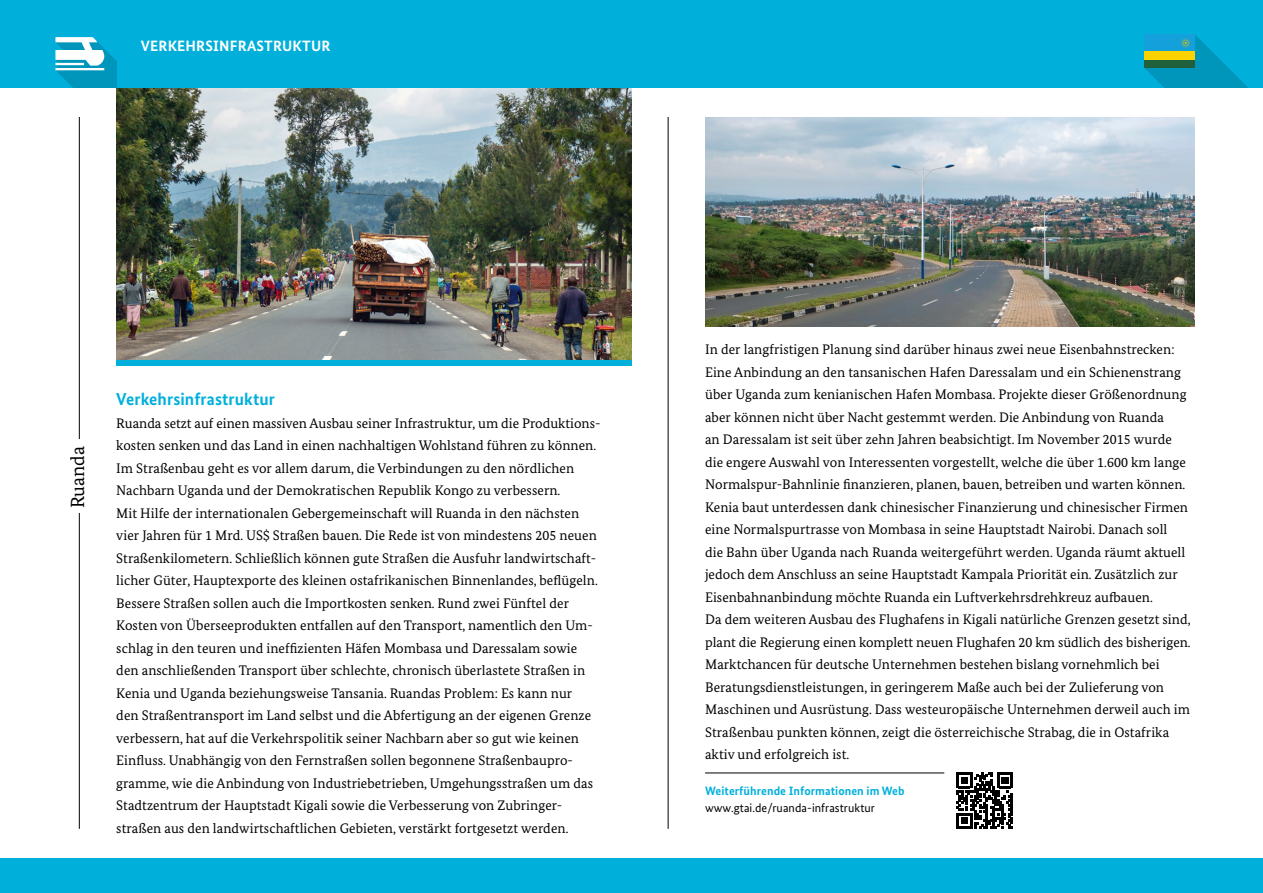
<style>
.page{position:relative;width:1263px;height:893px;background:#fff}
.page>*{position:absolute;margin:0;border:0;box-sizing:border-box;transform-origin:0 0}
.t1{font:19.05px "Bundes Serif";color:#000}
.t2{font:700 17.25px "Bundes Sans";letter-spacing:.005em;color:#00b0db}
.t3{font:700 15px "Bundes Sans";letter-spacing:.01em;color:#fff}
.t4{font:13.8px/22.5px "Bundes Serif";letter-spacing:.005em;color:#000}
.t5{font:700 12.15px "Bundes Sans";letter-spacing:.005em;color:#00b0db}
.t6{font:12.15px "Bundes Sans";letter-spacing:.005em;color:#000}
</style>
<div class="page">
<img style="left:116px;top:88px;width:515px;height:272px">
<div style="left:0;top:0;width:631px;height:88px;background:#00b0db"></div>
<div style="left:116px;top:360px;width:515px;height:6px;background:#00b0db"></div>
<hr style="left:705px;top:773px;width:239px;height:1px;background:#000">
<div style="left:0;top:858px;width:631px;height:35px;background:#00b0db"></div>
<div style="left:631px;top:0;width:632px;height:88px;background:#00b0db"></div>
<div style="left:631px;top:858px;width:632px;height:35px;background:#00b0db"></div>
<svg style="left:1144px;top:34px;width:104px;height:54px"></svg>
<svg style="left:956px;top:772px;width:57px;height:57px"></svg>
<img style="left:705px;top:117px;width:490px;height:210px">
<hr style="left:79px;top:117px;width:1px;height:712px;background:#000">
<div style="left:71px;top:440px;width:13px;height:73px;background:#fff"></div>
<hr style="left:668px;top:117px;width:1px;height:712px;background:#000">
<svg style="left:55px;top:37px;width:61px;height:51px"></svg>
<p class="t3" style="left:141px;top:36px;width:47px">Verkehr</p>
<p class="t3" style="left:205px;top:36px;width:18px">sinfra</p>
<p class="t3" style="left:256px;top:36px;width:72px">struktur</p>
<h1 class="t1" style="left:66px;top:508px;width:64px;rotate:-90deg">Ruanda</h1>
<p class="t2" style="left:116px;top:389px;width:160px">Verkehrsinfrastruktur</p>
<p class="t4" style="left:116px;top:411px;width:483px">Ruanda setzt auf einen massiven Ausbau seiner Infrastruktur, um die Produktions-- kosten senken und das Land in einen nachhaltigen Wohlstand führen zu können.<br>Im Straßenbau geht es vor allem darum, die Verbindungen zu den nördlichen Nachbarn Uganda und der Demokratischen Republik Kongo zu verbessern.<br>Mit Hilfe der internationalen Gebergemeinschaft will Ruanda in den nächsten vier Jahren für 1 Mrd. US$ Straßen bauen. Die Rede ist von mindestens 205 neuen Straßenkilometern. Schließlich können gute Straßen die Ausfuhr landwirtschaft&shy;licher Güter, Hauptexporte des kleinen ostafrikanischen Binnenlandes, beflügeln.<br>Bessere Straßen sollen auch die Importkosten senken. Rund zwei Fünftel der Kosten von Überseeprodukten entfallen auf den Transport, namentlich den Um&shy;schlag in den teuren und ineffizienten Häfen Mombasa und Daressalam sowie den anschließenden Transport über schlechte, chronisch überlastete Straßen in Kenia und Uganda beziehungsweise Tansania. Ruandas Problem: Es kann nur den Straßentransport im Land selbst und die Abfertigung an der eigenen Grenze verbessern, hat auf die Verkehrspolitik seiner Nachbarn aber so gut wie keinen Einfluss. Unabhängig von den Fernstraßen sollen begonnene Straßenbaupro&shy;gramme, wie die Anbindung von Industriebetrieben, Umgehungsstraßen um das Stadtzentrum der Hauptstadt Kigali sowie die Verbesserung von Zubringer&shy;straßen aus den landwirtschaftlichen Gebieten, verstärkt fortgesetzt werden.</p>
<p class="t4" style="left:705px;top:338px;width:487px">In der langfristigen Planung sind darüber hinaus zwei neue Eisenbahnstrecken:<br>Eine Anbindung an den tansanischen Hafen Daressalam und ein Schienenstrang über Uganda zum kenianischen Hafen Mombasa. Projekte dieser Größenordnung aber können nicht über Nacht gestemmt werden. Die Anbindung von Ruanda<br>an Daressalam ist seit über zehn Jahren beabsichtigt. Im November 2015 wurde die engere Auswahl von Interessenten vorgestellt, welche die über 1.600 km lange Normalspur-Bahnlinie finanzieren, planen, bauen, betreiben und warten können.<br>Kenia baut unterdessen dank chinesischer Finanzierung und chinesischer Firmen eine Normalspurtrasse von Mombasa in seine Hauptstadt Nairobi. Danach soll<br>die Bahn über Uganda nach Ruanda weitergeführt werden. Uganda räumt aktuell jedoch dem Anschluss an seine Hauptstadt Kampala Priorität ein. Zusätzlich zur Eisenbahnanbindung möchte Ruanda ein Luftverkehrsdrehkreuz aufbauen.<br>Da dem weiteren Ausbau des Flughafens in Kigali natürliche Grenzen gesetzt sind, plant die Regierung einen komplett neuen Flughafen 20 km südlich des bisherigen.<br>Marktchancen für deutsche Unternehmen bestehen bislang vornehmlich bei Beratungsdienstleistungen, in geringerem Maße auch bei der Zulieferung von Maschinen und Ausrüstung. Dass westeuropäische Unternehmen derweil auch im Straßenbau punkten können, zeigt die österreichische Strabag, die in Ostafrika aktiv und erfolgreich ist.</p>
<p class="t5" style="left:705px;top:783px;width:201px">Weiterführende Informationen im Web</p>
<p class="t6" style="left:705px;top:800px;width:171px">www.gtai.de/ruanda-infrastruktur</p>
</div>
